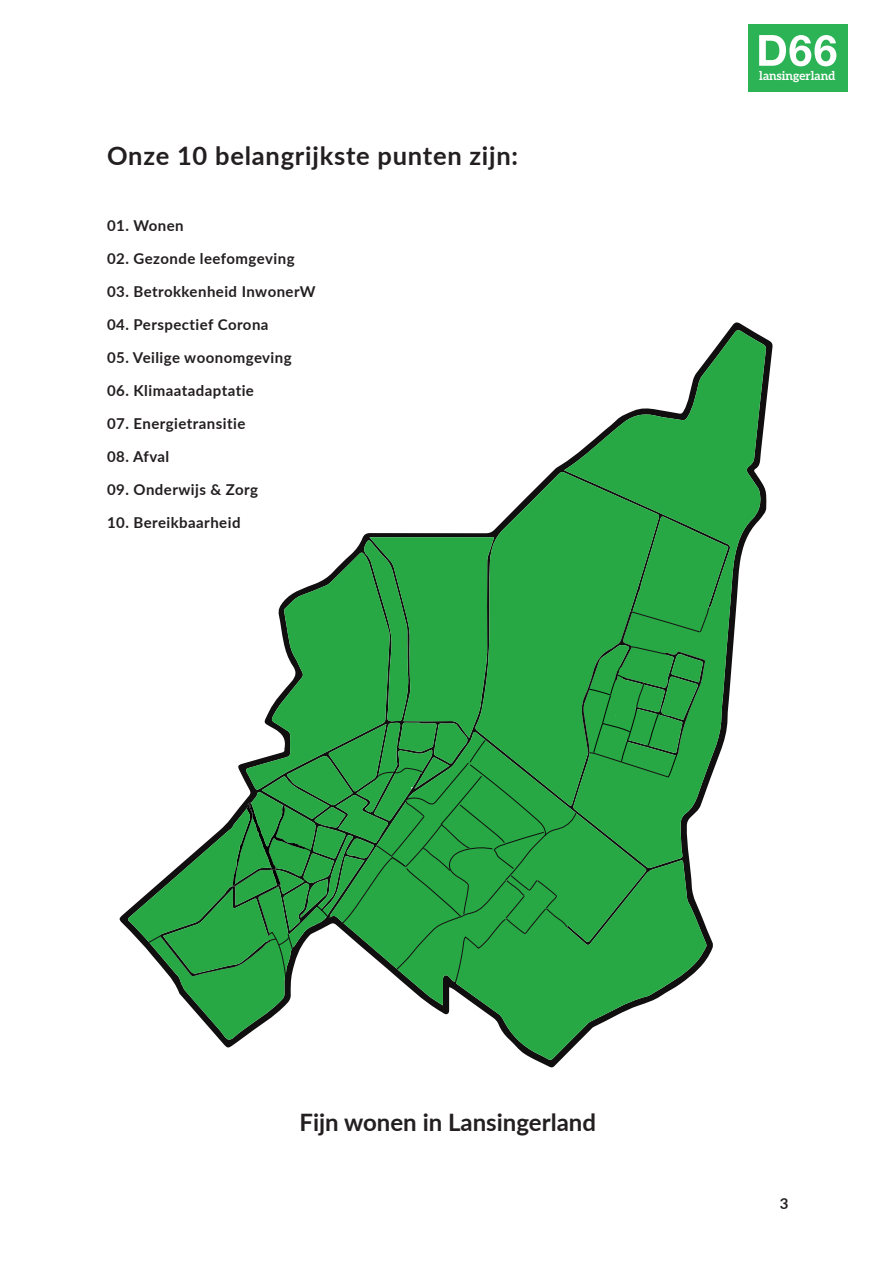
<style>
.page{position:relative;width:893px;height:1263px;background:#fff}
.page>*{position:absolute;margin:0;border:0;box-sizing:border-box;transform-origin:0 0}
.t1{font:700 25.5px "Lato";letter-spacing:.03em;color:#231f20}
.t2{font:700 24px "Lato";color:#231f20}
.t3{font:700 15px "Lato";letter-spacing:.03em;color:#231f20}
.t4{font:700 12.15px "Aleo";color:#fff}
</style>
<div class="page">
<svg style="left:564px;top:329px;width:202px;height:380px"></svg>
<svg style="left:510px;top:1040px;width:70px;height:20px"></svg>
<svg style="left:508px;top:472px;width:151px;height:44px;background:#45a85b"></svg>
<svg style="left:127px;top:516px;width:601px;height:524px"></svg>
<div style="left:748px;top:25px;width:99px;height:67px;background:#2cb355"></div>
<svg style="left:759px;top:35px;width:77px;height:31px"></svg>
<p class="t1" style="left:107px;top:137px;width:412px">Onze 10 belangrijkste punten zijn:</p>
<p class="t3" style="left:107px;top:215px;width:78px">01. Wonen</p>
<p class="t3" style="left:107px;top:248px;width:189px">02. Gezonde leefomgeving</p>
<p class="t3" style="left:107px;top:281px;width:210px">03. Betrokkenheid InwonerW</p>
<p class="t3" style="left:107px;top:314px;width:163px">04. Perspectief Corona</p>
<p class="t3" style="left:107px;top:347px;width:186px">05. Veilige woonomgeving</p>
<p class="t3" style="left:107px;top:380px;width:148px">06. Klimaatadaptatie</p>
<p class="t3" style="left:107px;top:413px;width:140px">07. Energietransitie</p>
<p class="t3" style="left:107px;top:446px;width:64px">08. Afval</p>
<p class="t3" style="left:107px;top:479px;width:152px">09. Onderwijs &amp; Zorg</p>
<p class="t3" style="left:107px;top:512px;width:135px">10. Bereikbaarheid</p>
<p class="t4" style="left:759px;top:69px;width:78px">lansingerland</p>
<p class="t2" style="left:299px;top:1104px;width:298px">Fijn wonen in Lansingerland</p>
<p class="t3" style="left:780px;top:1192px;width:10px">3</p>
</div>
